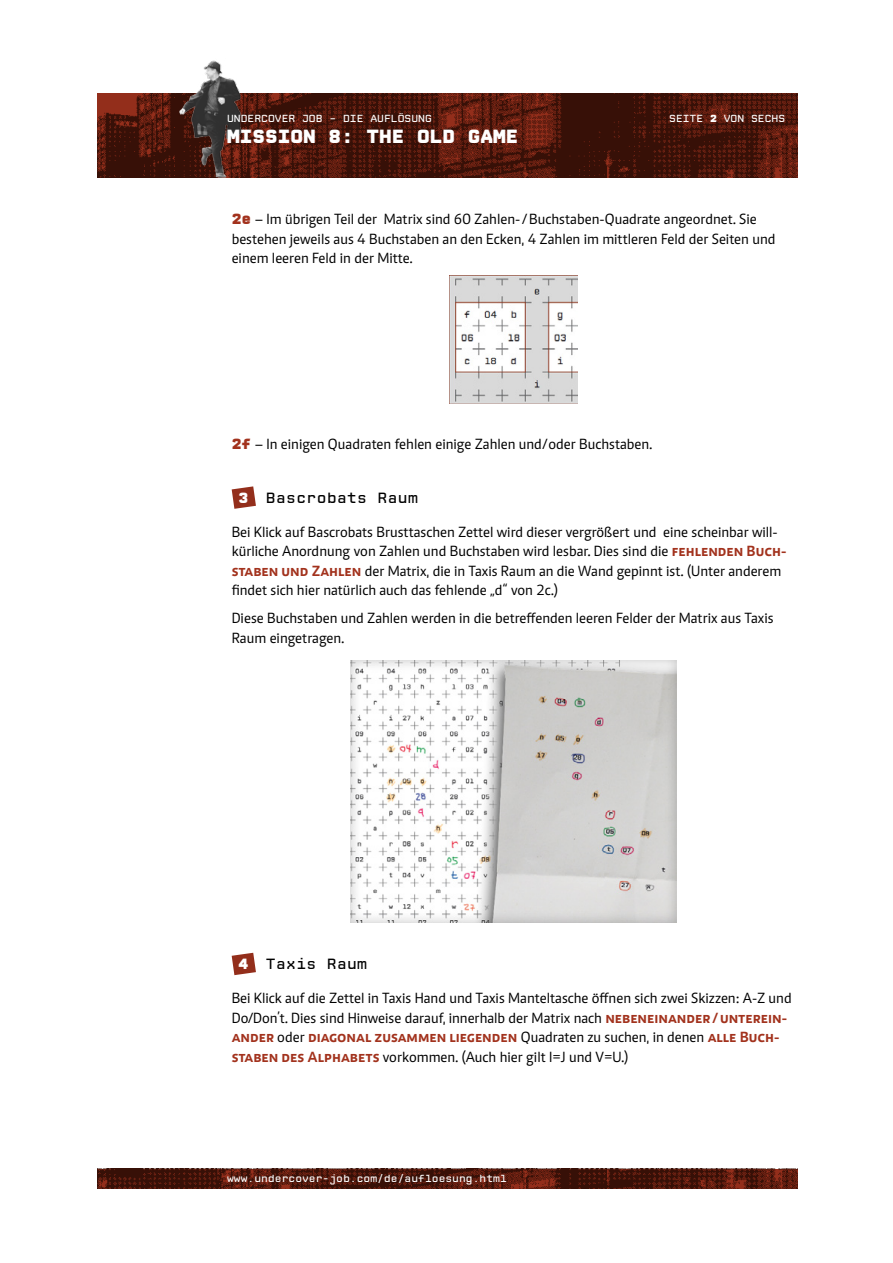
<style>
.page{position:relative;width:893px;height:1263px;background:#fff}
.page>*{position:absolute;margin:0;border:0;box-sizing:border-box;transform-origin:0 0}
.t1{font:900 19.5px "CP Mono v 07";color:#fff}
.t2{font:15.15px/19.5px "Caput";color:#000}
.t3{font:700 15.15px "Caput Smallcaps";color:#a2321d}
.t4{font:15.15px "CP Mono v 07 Plain";letter-spacing:.02em;color:#000}
.t5{font:10.5px "CP Mono v 07 Plain";color:#fff}
.s1{font-family:"CP Mono v 07";font-weight:900}
.s2{font-family:"CP Mono v 07";font-weight:900;color:#a2321d}
.s3{font-family:"CP Mono v 07";font-weight:900;color:#fff}
.s4{font-family:"Caput Smallcaps";font-weight:700;color:#a2321d}
.s5{font-family:"Caput";font-weight:400;color:#000}
</style>
<div class="page">
<img style="left:98px;top:1169px;width:700px;height:19px">
<img style="left:321px;top:93px;width:477px;height:84px">
<img style="left:97px;top:60px;width:224px;height:117px">
<img style="left:450px;top:275px;width:128px;height:128px">
<svg style="left:232px;top:486px;width:24px;height:23px"></svg>
<img style="left:351px;top:660px;width:325px;height:263px">
<svg style="left:232px;top:953px;width:24px;height:22px"></svg>
<p class="t5" style="left:227px;top:113px;width:206px">Undercover JoB – Die Auflösung</p>
<p class="t5" style="left:669px;top:113px;width:116px">Seite <span class="s1">2</span> von s echs</p>
<p class="t1" style="left:227px;top:124px;width:293px">MISSION 8: THE OLD GAME</p>
<p class="t2" style="left:232px;top:209px;width:545px"><span class="s2">2E</span> – Im übrigen Teil der Matrix sind 60 Zahlen-/Buchstaben-Quadrate angeordnet. Sie bestehen jeweils aus 4 Buchstaben an den Ecken, 4 Zahlen im mittleren Feld der Seiten und einem leeren Feld in der Mitte.</p>
<p class="t2" style="left:232px;top:435px;width:422px"><span class="s2">2F</span> – In einigen Quadraten fehlen einige Zahlen und/oder Buchstaben.</p>
<p class="t4" style="left:238px;top:489px;width:181px"><span class="s3">3</span> Bascrobats Raum</p>
<p class="t2" style="left:232px;top:522px;width:556px">Bei Klick auf Bascrobats Brusttaschen Zettel wird dieser vergrößert und eine scheinbar will&shy;kürliche Anordnung von Zahlen und Buchstaben wird lesbar. Dies sind die <span class="s4">fehlenden Buch&shy;staben und Zahlen</span> der Matrix, die in Taxis Raum an die Wand gepinnt ist. (Unter anderem findet sich hier natürlich auch das fehlende „d“ von 2c.)</p>
<p class="t2" style="left:232px;top:609px;width:543px">Diese Buchstaben und Zahlen werden in die betreffenden leeren Felder der Matrix aus Taxis<br>Raum eingetragen.</p>
<p class="t4" style="left:238px;top:955px;width:130px"><span class="s3">4</span> Taxis Raum</p>
<p class="t2" style="left:232px;top:988px;width:562px">Bei Klick auf die Zettel in Taxis Hand und Taxis Manteltasche öffnen sich zwei Skizzen: A-Z und<br>Do/Don’t. Dies sind Hinweise darauf, innerhalb der Matrix nach <span class="s4">nebeneinander/unterein-</span></p>
<p class="t3" style="left:232px;top:1028px;width:549px">ander <span class="s5">oder</span> diagonal zusammen liegenden <span class="s5">Quadraten zu suchen, in denen</span> alle Buch-</p>
<p class="t2" style="left:232px;top:1047px;width:398px"><span class="s4">staben des Alphabets</span> vorkommen. (Auch hier gilt I=J und V=U.)</p>
<p class="t5" style="left:227px;top:1172px;width:281px">www.undercover-job.com/de/aufloesung.html</p>
</div>
